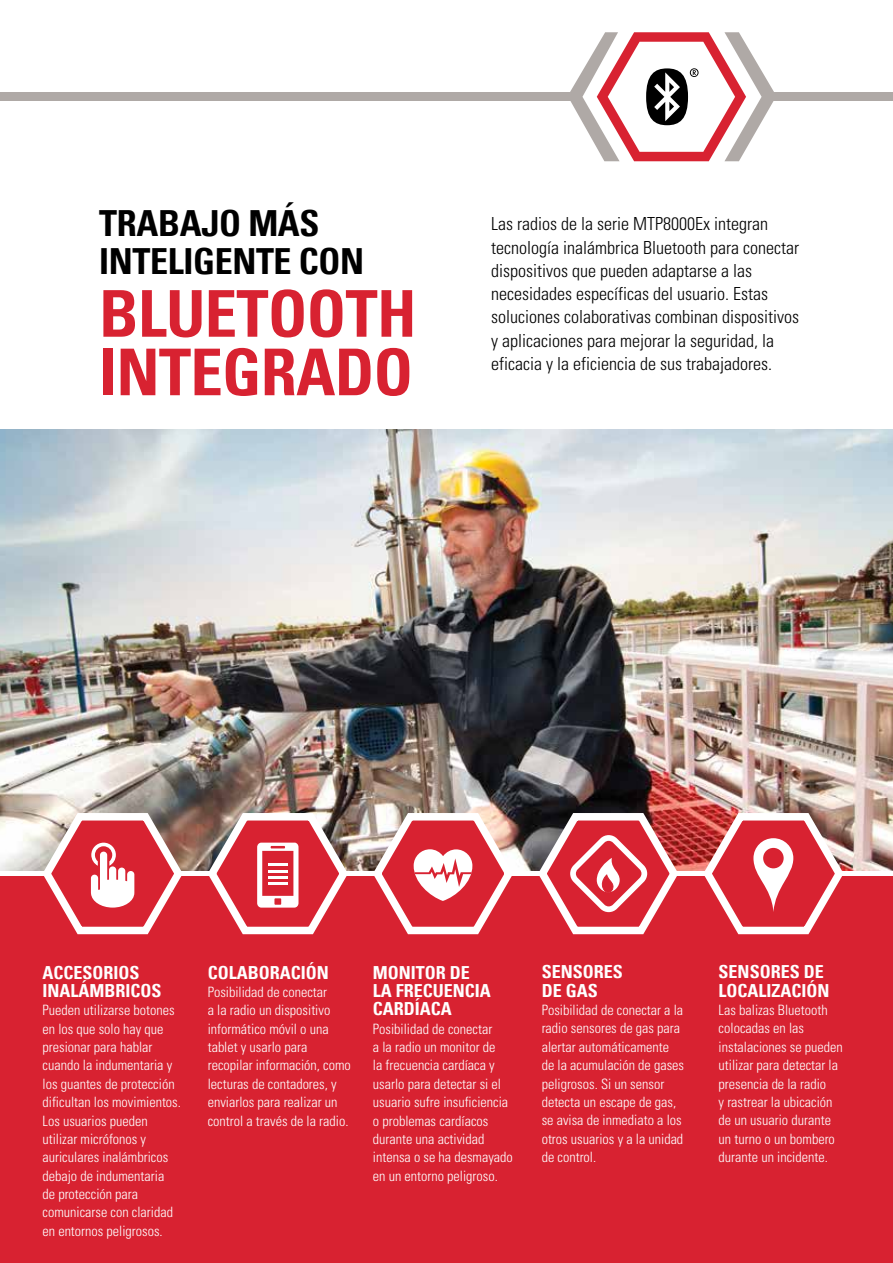
<style>
.page{position:relative;width:893px;height:1263px;background:#fff}
.page>*{position:absolute;margin:0;border:0;box-sizing:border-box;transform-origin:0 0}
.t1{font:700 condensed 64.5px/58.5px "Univers LT";letter-spacing:-.01em;color:#d82231}
.t2{font:700 condensed 36px/37.5px "Univers LT";letter-spacing:-.01em;color:#000}
.t3{font:300 condensed 18px/23.2px "Univers";color:#000}
.t4{font:700 condensed 18px/18.5px "Univers LT";color:#fff}
.t5{font:300 condensed 14.25px/18.3px "Univers";color:#fff}
</style>
<div class="page">
<div style="left:0;top:877px;width:893px;height:386px;background:#d82231"></div>
<img style="left:0;top:430px;width:893px;height:441px">
<svg style="left:369px;top:809px;width:148px;height:126px"></svg>
<svg style="left:38px;top:809px;width:149px;height:126px"></svg>
<div style="left:767px;top:92px;width:126px;height:9px;background:#afa9a6"></div>
<svg style="left:203px;top:809px;width:149px;height:126px"></svg>
<hr style="left:268px;top:863px;width:20px;height:3px;background:#fff">
<hr style="left:268px;top:870px;width:20px;height:3px;background:#fff">
<hr style="left:268px;top:876px;width:20px;height:3px;background:#fff">
<hr style="left:268px;top:882px;width:20px;height:3px;background:#fff">
<svg style="left:699px;top:809px;width:149px;height:126px"></svg>
<svg style="left:534px;top:809px;width:149px;height:126px"></svg>
<svg style="left:570px;top:32px;width:204px;height:129px"></svg>
<div style="left:0;top:92px;width:576px;height:9px;background:#afa9a6"></div>
<h2 class="t2" style="left:99px;top:205px;width:266px">TRABAJO MÁS<br>INTELIGENTE CON</h2>
<h1 class="t1" style="left:99px;top:284px;width:319px">BLUETOOTH<br>INTEGRADO</h1>
<p class="t3" style="left:491px;top:212px;width:309px">Las radios de la serie MTP8000Ex integran tecnología inalámbrica Bluetooth para conectar dispositivos que pueden adaptarse a las necesidades específicas del usuario. Estas soluciones colaborativas combinan dispositivos y aplicaciones para mejorar la seguridad, la eficacia y la eficiencia de sus trabajadores.</p>
<p class="t4" style="left:43px;top:963px;width:121px">ACCESORIOS<br>INALÁMBRICOS</p>
<p class="t5" style="left:43px;top:1001px;width:140px">Pueden utilizarse botones en los que solo hay que presionar para hablar cuando la indumentaria y los guantes de protección dificultan los movimientos.<br>Los usuarios pueden utilizar micrófonos y auriculares inalámbricos debajo de indumentaria<br>de protección para comunicarse con claridad en entornos peligrosos.</p>
<p class="t4" style="left:208px;top:963px;width:123px">COLABORACIÓN</p>
<p class="t5" style="left:208px;top:983px;width:145px">Posibilidad de conectar<br>a la radio un dispositivo informático móvil o una tablet y usarlo para recopilar información, como lecturas de contadores, y enviarlos para realizar un control a través de la radio.</p>
<p class="t4" style="left:373px;top:963px;width:120px">MONITOR DE<br>LA FRECUENCIA<br>CARDÍACA</p>
<p class="t5" style="left:373px;top:1019px;width:142px">Posibilidad de conectar<br>a la radio un monitor de<br>la frecuencia cardíaca y usarlo para detectar si el usuario sufre insuficiencia o problemas cardíacos durante una actividad intensa o se ha desmayado en un entorno peligroso.</p>
<p class="t4" style="left:542px;top:962px;width:83px">SENSORES<br>DE GAS</p>
<p class="t5" style="left:542px;top:1001px;width:144px">Posibilidad de conectar a la radio sensores de gas para alertar automáticamente de la acumulación de gases peligrosos. Si un sensor detecta un escape de gas, se avisa de inmediato a los otros usuarios y a la unidad de control.</p>
<p class="t4" style="left:719px;top:962px;width:113px">SENSORES DE<br>LOCALIZACIÓN</p>
<p class="t5" style="left:719px;top:1001px;width:126px">Las balizas Bluetooth colocadas en las instalaciones se pueden utilizar para detectar la presencia de la radio<br>y rastrear la ubicación de un usuario durante un turno o un bombero durante un incidente.</p>
</div>
